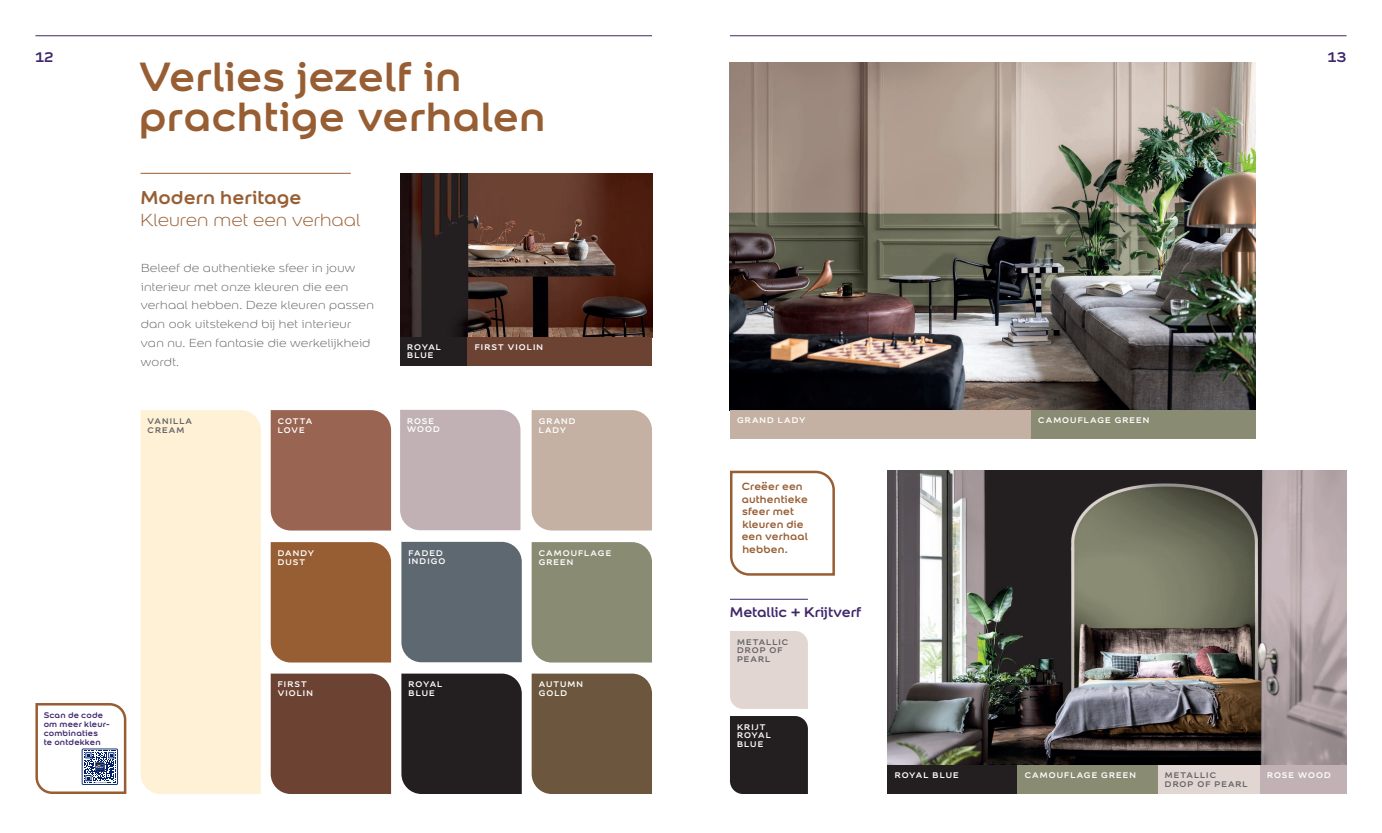
<style>
.page{position:relative;width:1382px;height:833px;background:#fff}
.page>*{position:absolute;margin:0;border:0;box-sizing:border-box;transform-origin:0 0}
.t1{font:700 43.75px/40px "Colour Sans";letter-spacing:.005em;color:#985e33}
.t2{font:700 20px "Colour Sans";color:#985e33}
.t3{font:300 18.75px "Colour Sans";letter-spacing:.005em;color:#985e33}
.t4{font:700 15px "Colour Sans";letter-spacing:-.005em;color:#3f276a}
.t5{font:300 12.5px/18.8px "Colour Sans";letter-spacing:.02em;color:#636366}
.t6{font:700 11.25px/12.5px "Colour Sans";letter-spacing:.015em;color:#985e33}
.t7{font:700 8.75px/8.1px "Colour Sans";letter-spacing:.12em;color:#fff}
.t8{font:700 8.75px/8.8px "Colour Sans";letter-spacing:.125em;color:#636366}
.t9{font:700 8.75px/8.8px "Colour Sans";letter-spacing:.02em;color:#3f276a}
</style>
<div class="page">
<img style="left:730px;top:63px;width:526px;height:347px">
<img style="left:400px;top:173px;width:252px;height:164px">
<div style="left:532px;top:410px;width:120px;height:120px;background:#c4b1a3"></div>
<div style="left:271px;top:542px;width:120px;height:120px;background:#985e33"></div>
<div style="left:271px;top:673px;width:120px;height:121px;background:#6c4333"></div>
<div style="left:141px;top:410px;width:120px;height:384px;background:#fef1d5"></div>
<div style="left:400px;top:410px;width:120px;height:120px;background:#c1b1b4"></div>
<div style="left:401px;top:673px;width:121px;height:121px;background:#231f20"></div>
<div style="left:532px;top:673px;width:120px;height:121px;background:#6c573e"></div>
<div style="left:532px;top:542px;width:120px;height:120px;background:#898b72"></div>
<div style="left:271px;top:410px;width:120px;height:120px;background:#996451"></div>
<div style="left:401px;top:542px;width:121px;height:120px;background:#5e6870"></div>
<img style="left:888px;top:471px;width:458px;height:294px">
<hr style="left:730px;top:36px;width:616px;height:1px;background:#3f276a">
<hr style="left:35px;top:36px;width:617px;height:1px;background:#3f276a">
<div style="left:1158px;top:765px;width:102px;height:29px;background:#e1d6d2"></div>
<div style="left:730px;top:716px;width:78px;height:78px;background:#231f20"></div>
<div style="left:730px;top:631px;width:78px;height:78px;background:#e1d6d2"></div>
<div style="left:400px;top:337px;width:68px;height:29px;background:#231f20"></div>
<div style="left:468px;top:337px;width:184px;height:29px;background:#6c4333"></div>
<hr style="left:141px;top:173px;width:210px;height:1px;background:#985e33">
<div style="left:730px;top:410px;width:301px;height:28px;background:#c4b1a3"></div>
<div style="left:1031px;top:410px;width:225px;height:28px;background:#898b72"></div>
<div style="left:888px;top:765px;width:130px;height:29px;background:#231f20"></div>
<div style="left:1018px;top:765px;width:140px;height:29px;background:#898b72"></div>
<div style="left:1260px;top:765px;width:86px;height:29px;background:#c1b1b4"></div>
<svg style="left:35px;top:703px;width:92px;height:91px"></svg>
<svg style="left:730px;top:470px;width:105px;height:106px"></svg>
<hr style="left:730px;top:599px;width:78px;height:1px;background:#3f276a">
<h3 class="t4" style="left:35px;top:45px;width:20px">12</h3>
<h3 class="t4" style="left:1328px;top:45px;width:20px">13</h3>
<p class="t1" style="left:139px;top:53px;width:408px">Verlies jezelf in prachtige verhalen</p>
<p class="t2" style="left:141px;top:181px;width:162px">Modern heritage</p>
<p class="t3" style="left:141px;top:207px;width:222px">Kleuren met een verhaal</p>
<p class="t5" style="left:141px;top:258px;width:235px">Beleef de authentieke sfeer in jouw interieur met onze kleuren die een verhaal hebben. Deze kleuren passen dan ook uitstekend bij het interieur van nu. Een fantasie die werkelijkheid wordt.</p>
<p class="t8" style="left:148px;top:416px;width:46px">VANILLA</p>
<p class="t8" style="left:148px;top:424px;width:38px">CREAM</p>
<p class="t7" style="left:278px;top:416px;width:36px">COTTA</p>
<p class="t7" style="left:278px;top:425px;width:28px">LOVE</p>
<p class="t7" style="left:407px;top:342px;width:35px">ROYAL<br>BLUE</p>
<p class="t7" style="left:475px;top:342px;width:70px">FIRST VIOLIN</p>
<p class="t7" style="left:407px;top:416px;width:28px">ROSE</p>
<p class="t7" style="left:407px;top:424px;width:34px">WOOD</p>
<p class="t7" style="left:539px;top:416px;width:38px">GRAND</p>
<p class="t7" style="left:539px;top:425px;width:29px">LADY</p>
<p class="t9" style="left:44px;top:710px;width:67px">Scan de code om meer kleur&shy;combinaties<br>te ontdekken</p>
<p class="t7" style="left:278px;top:548px;width:38px">DANDY</p>
<p class="t7" style="left:278px;top:557px;width:29px">DUST</p>
<p class="t7" style="left:278px;top:679px;width:31px">FIRST</p>
<p class="t7" style="left:278px;top:688px;width:37px">VIOLIN</p>
<p class="t7" style="left:408px;top:548px;width:36px">FADED</p>
<p class="t7" style="left:408px;top:556px;width:38px">INDIGO</p>
<p class="t7" style="left:408px;top:679px;width:35px">ROYAL</p>
<p class="t7" style="left:408px;top:688px;width:28px">BLUE</p>
<p class="t7" style="left:539px;top:548px;width:74px">CAMOUFLAGE</p>
<p class="t7" style="left:539px;top:557px;width:36px">GREEN</p>
<p class="t7" style="left:539px;top:679px;width:46px">AUTUMN</p>
<p class="t7" style="left:539px;top:688px;width:30px">GOLD</p>
<p class="t7" style="left:737px;top:415px;width:70px">GRAND LADY</p>
<p class="t7" style="left:1038px;top:415px;width:113px">CAMOUFLAGE GREEN</p>
<p class="t6" style="left:742px;top:479px;width:68px">Creëer een authentieke sfeer met kleuren die een verhaal hebben.</p>
<p class="t4" style="left:730px;top:600px;width:133px">Metallic + Krijtverf</p>
<p class="t8" style="left:737px;top:636px;width:53px">METALLIC</p>
<p class="t8" style="left:737px;top:645px;width:47px">DROP OF</p>
<p class="t8" style="left:737px;top:654px;width:35px">PEARL</p>
<p class="t7" style="left:737px;top:722px;width:30px">KRIJT</p>
<p class="t7" style="left:737px;top:730px;width:35px">ROYAL</p>
<p class="t7" style="left:737px;top:739px;width:28px">BLUE</p>
<p class="t8" style="left:1165px;top:770px;width:84px">METALLIC<br>DROP OF PEARL</p>
<p class="t7" style="left:895px;top:770px;width:65px">ROYAL BLUE</p>
<p class="t7" style="left:1025px;top:770px;width:113px">CAMOUFLAGE GREEN</p>
<p class="t7" style="left:1267px;top:770px;width:65px">ROSE WOOD</p>
</div>
